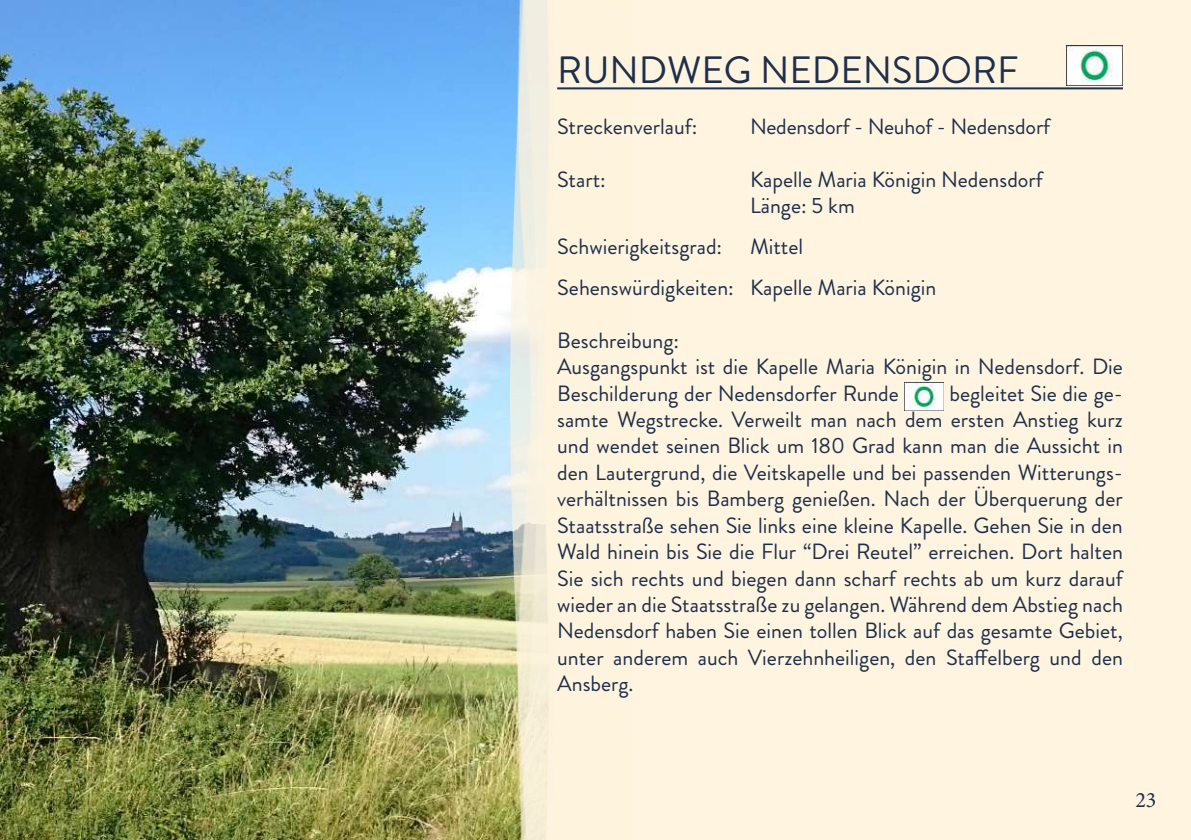
<style>
.page{position:relative;width:1191px;height:840px;background:#fff}
.page>*{position:absolute;margin:0;border:0;box-sizing:border-box;transform-origin:0 0}
.t1{font:38px "Brandon Grotesque";color:#1e2f4b}
.t2{font:22px/26.4px "Brandon Grotesque";color:#1e2f4b}
.t3{font:22px "Minion Pro";color:#1e2f4b}
</style>
<div class="page">
<div style="left:633px;top:0;width:558px;height:839px;background:#fef4df"></div>
<img style="left:0;top:0;width:510px;height:839px">
<img style="left:510px;top:0;width:123px;height:839px">
<img style="left:904px;top:382px;width:39px;height:28px">
<hr style="left:557px;top:87px;width:566px;height:2px;background:#1f304c">
<img style="left:1066px;top:45px;width:56px;height:40px">
<h1 class="t1" style="left:557px;top:44px;width:463px">RUNDWEG NEDENSDORF</h1>
<p class="t2" style="left:557px;top:113px;width:142px">Streckenverlauf:</p>
<p class="t2" style="left:750px;top:113px;width:302px">Nedensdorf - Neuhof - Nedensdorf</p>
<p class="t2" style="left:557px;top:166px;width:50px">Start:</p>
<p class="t2" style="left:750px;top:166px;width:294px">Kapelle Maria Königin Nedensdorf<br>Länge: 5 km</p>
<p class="t2" style="left:557px;top:233px;width:166px">Schwierigkeitsgrad:</p>
<p class="t2" style="left:557px;top:226px;width:381px;line-height:40.8px;text-indent:193px">Mittel<br>Sehenswürdigkeiten: Kapelle Maria Königin</p>
<p class="t2" style="left:557px;top:327px;width:567px">Beschreibung:<br>Ausgangspunkt ist die Kapelle Maria Königin in Nedensdorf. Die<br>Beschilderung der Nedensdorfer Runde</p>
<p class="t2" style="left:557px;top:380px;width:567px;text-align:justify;text-indent:392px">begleitet Sie die ge&shy;samte Wegstrecke. Verweilt man nach dem ersten Anstieg kurz und wendet seinen Blick um 180 Grad kann man die Aussicht in den Lautergrund, die Veitskapelle und bei passenden Witterungs&shy;verhältnissen bis Bamberg genießen. Nach der Überquerung der Staatsstraße sehen Sie links eine kleine Kapelle. Gehen Sie in den Wald hinein bis Sie die Flur “Drei Reutel” erreichen. Dort halten Sie sich rechts und biegen dann scharf rechts ab um kurz darauf wieder an die Staatsstraße zu gelangen. Während dem Abstieg nach Nedensdorf haben Sie einen tollen Blick auf das gesamte Gebiet, unter anderem auch Vierzehnheiligen, den Staffelberg und den Ansberg.</p>
<p class="t3" style="left:1135px;top:784px;width:23px">23</p>
</div>
